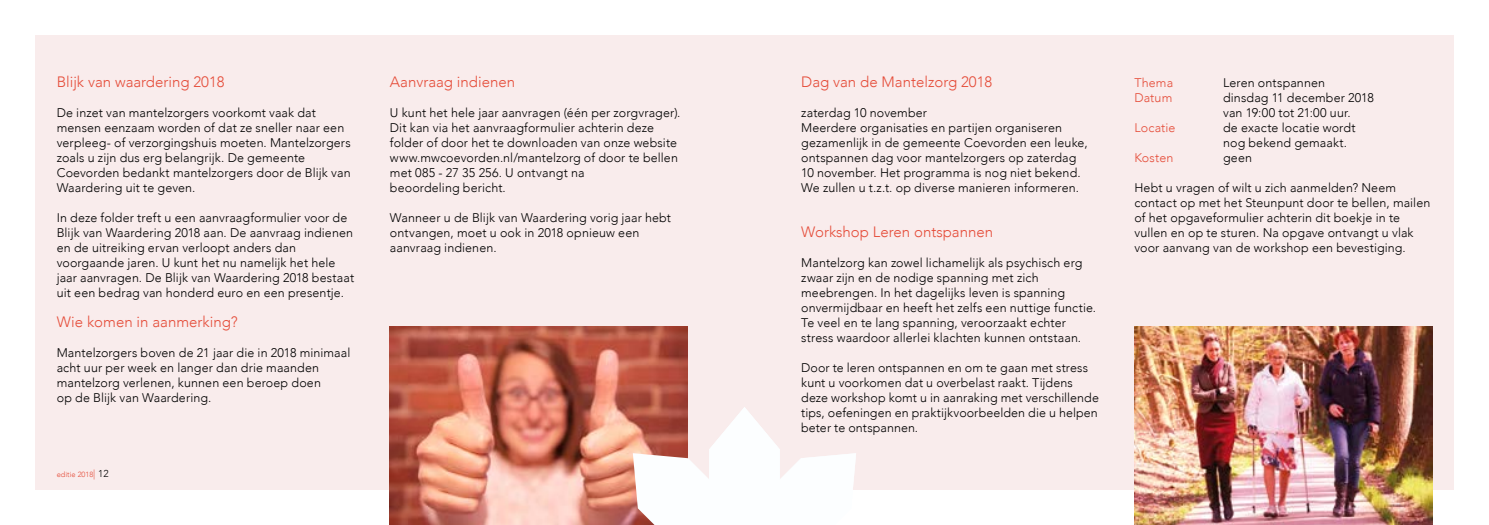
<style>
.page{position:relative;width:1489px;height:525px;background:#fff}
.page>*{position:absolute;margin:0;border:0;box-sizing:border-box;transform-origin:0 0}
.t1{font:300 15px "Avenir";color:#e54c39}
.t2{font:300 12.5px/15px "Avenir";letter-spacing:.01em;color:#000}
.t3{font:300 12.5px "Avenir";letter-spacing:.01em;color:#e54c39}
.t4{font:300 7.5px "Avenir";color:#e54c39}
.s1{font-size:10px}
.s2{font-size:10px;color:#000}
</style>
<div class="page">
<div style="left:35px;top:35px;width:709px;height:454px;background:#f9ecec"></div>
<div style="left:744px;top:35px;width:709px;height:454px;background:#f9ecec"></div>
<img style="left:390px;top:326px;width:297px;height:198px">
<img style="left:1134px;top:326px;width:297px;height:198px">
<svg style="left:632px;top:406px;width:224px;height:118px"></svg>
<p class="t1" style="left:57px;top:72px;width:169px">Blijk van waardering 2018</p>
<p class="t2" style="left:57px;top:105px;width:295px">De inzet van mantelzorgers voorkomt vaak dat mensen eenzaam worden of dat ze sneller naar een verpleeg- of verzorgingshuis moeten. Mantelzorgers zoals u zijn dus erg belangrijk. De gemeente Coevorden bedankt mantelzorgers door de Blijk van Waardering uit te geven.</p>
<p class="t2" style="left:57px;top:210px;width:299px">In deze folder treft u een aanvraagformulier voor de Blijk van Waardering 2018 aan. De aanvraag indienen en de uitreiking ervan verloopt anders dan voorgaande jaren. U kunt het nu namelijk het hele jaar aanvragen. De Blijk van Waardering 2018 bestaat uit een bedrag van honderd euro en een presentje.</p>
<p class="t1" style="left:57px;top:312px;width:182px">Wie komen in aanmerking?</p>
<p class="t2" style="left:57px;top:345px;width:295px">Mantelzorgers boven de 21 jaar die in 2018 minimaal acht uur per week en langer dan drie maanden mantelzorg verlenen, kunnen een beroep doen<br>op de Blijk van Waardering.</p>
<p class="t4" style="left:57px;top:469px;width:53px">editie 2018<span class="s1">|</span> <span class="s2">12</span></p>
<p class="t1" style="left:390px;top:72px;width:127px">Aanvraag indienen</p>
<p class="t2" style="left:390px;top:105px;width:292px">U kunt het hele jaar aanvragen (één per zorgvrager).<br>Dit kan via het aanvraagformulier achterin deze folder of door het te downloaden van onze website www.mwcoevorden.nl/mantelzorg of door te bellen met 085 - 27 35 256. U ontvangt na<br>beoordeling bericht.</p>
<p class="t2" style="left:390px;top:210px;width:283px">Wanneer u de Blijk van Waardering vorig jaar hebt ontvangen, moet u ook in 2018 opnieuw een aanvraag indienen.</p>
<p class="t1" style="left:801px;top:72px;width:193px">Dag van de Mantelzorg 2018</p>
<p class="t2" style="left:801px;top:105px;width:288px">zaterdag 10 november<br>Meerdere organisaties en partijen organiseren gezamenlijk in de gemeente Coevorden een leuke, ontspannen dag voor mantelzorgers op zaterdag 10 november. Het programma is nog niet bekend.<br>We zullen u t.z.t. op diverse manieren informeren.</p>
<p class="t1" style="left:801px;top:222px;width:193px">Workshop Leren ontspannen</p>
<p class="t2" style="left:801px;top:255px;width:296px">Mantelzorg kan zowel lichamelijk als psychisch erg zwaar zijn en de nodige spanning met zich meebrengen. In het dagelijks leven is spanning onvermijdbaar en heeft het zelfs een nuttige functie.<br>Te veel en te lang spanning, veroorzaakt echter stress waardoor allerlei klachten kunnen ontstaan.</p>
<p class="t2" style="left:801px;top:360px;width:299px">Door te leren ontspannen en om te gaan met stress kunt u voorkomen dat u overbelast raakt. Tijdens deze workshop komt u in aanraking met verschillende tips, oefeningen en praktijkvoorbeelden die u helpen beter te ontspannen.</p>
<p class="t3" style="left:1134px;top:75px;width:40px">Thema</p>
<p class="t2" style="left:1222px;top:75px;width:103px">Leren ontspannen</p>
<p class="t3" style="left:1134px;top:90px;width:39px">Datum</p>
<p class="t2" style="left:1222px;top:90px;width:152px">dinsdag 11 december 2018 van 19:00 tot 21:00 uur.</p>
<p class="t3" style="left:1134px;top:120px;width:43px">Locatie</p>
<p class="t2" style="left:1222px;top:120px;width:134px">de exacte locatie wordt nog bekend gemaakt.</p>
<p class="t3" style="left:1134px;top:150px;width:40px">Kosten</p>
<p class="t2" style="left:1222px;top:150px;width:30px">geen</p>
<p class="t2" style="left:1134px;top:180px;width:297px">Hebt u vragen of wilt u zich aanmelden? Neem contact op met het Steunpunt door te bellen, mailen of het opgaveformulier achterin dit boekje in te vullen en op te sturen. Na opgave ontvangt u vlak voor aanvang van de workshop een bevestiging.</p>
</div>
